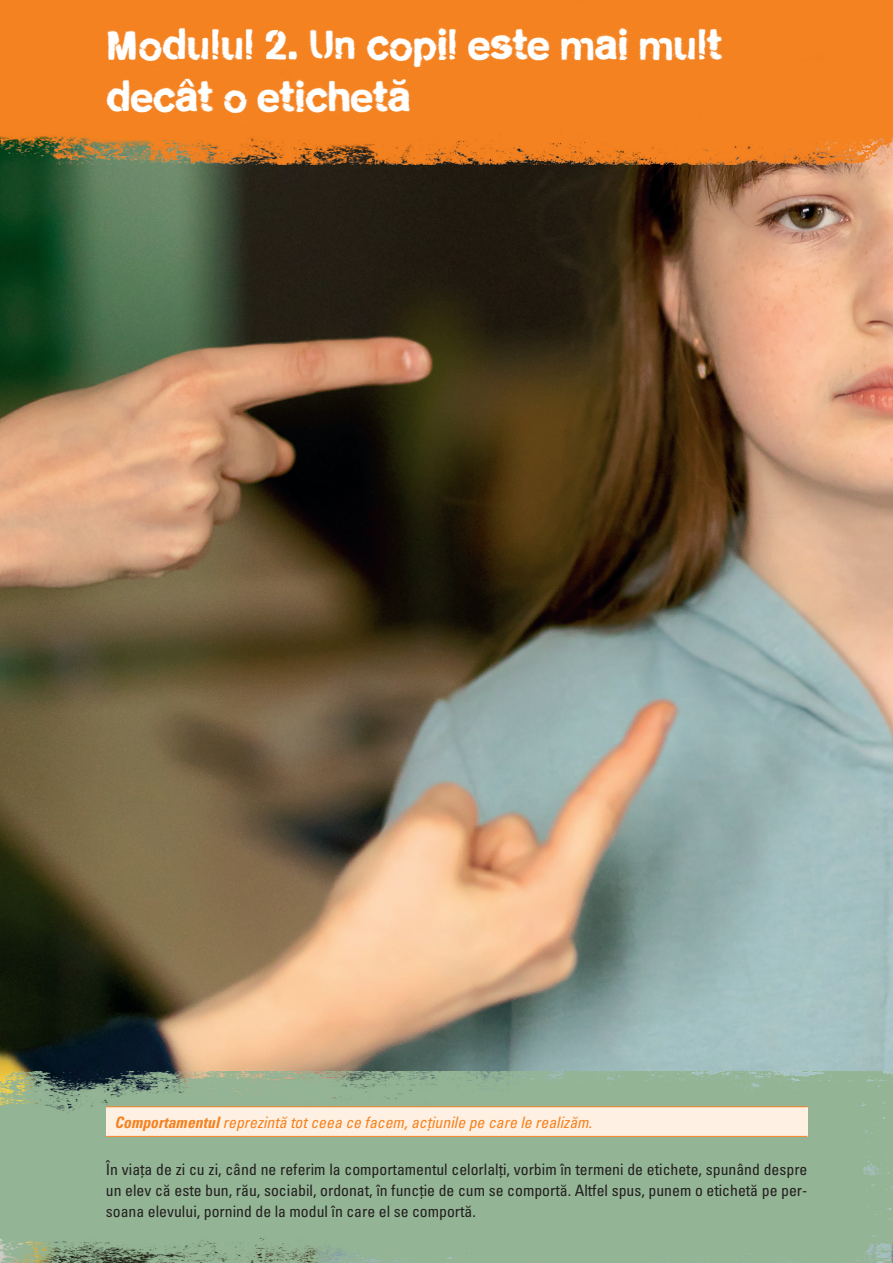
<style>
.page{position:relative;width:893px;height:1263px;background:#fff}
.page>*{position:absolute;margin:0;border:0;box-sizing:border-box;transform-origin:0 0}
.t1{font:45px/51.8px "tdh cityburn revisited 2017";color:#fff}
.t2{font:condensed 15.75px/21px "Univers LTCYR 57";color:#231f20;text-align:justify}
.t3{font:15.75px "Univers LTCYR 57 Condensed Obl";color:#f58220}
.s1{font-family:"Univers LTCYR 67 Bold Cond Obl"}
</style>
<div class="page">
<img style="left:0;top:165px;width:893px;height:906px">
<img style="left:0;top:0;width:893px;height:165px">
<img style="left:0;top:1071px;width:893px;height:192px">
<div style="left:106px;top:1107px;width:701px;height:29px;background:#fef0e2"></div>
<hr style="left:106px;top:1106px;width:701px;height:1px;background:#f58220">
<hr style="left:106px;top:1136px;width:701px;height:1px;background:#f58220">
<h1 class="t1" style="left:106px;top:19px;width:617px">Modulul 2. Un copil este mai mult decât o etichetă</h1>
<p class="t3" style="left:114px;top:1112px;width:479px"><span class="s1">Comportamentul</span> reprezintă tot ceea ce facem, acțiunile pe care le realizăm.</p>
<p class="t2" style="left:106px;top:1158px;width:703px">În viața de zi cu zi, când ne referim la comportamentul celorlalți, vorbim în termeni de etichete, spunând despre un elev că este bun, rău, sociabil, ordonat, în funcție de cum se comportă. Altfel spus, punem o etichetă pe per&shy;soana elevului, pornind de la modul în care el se comportă.</p>
</div>
